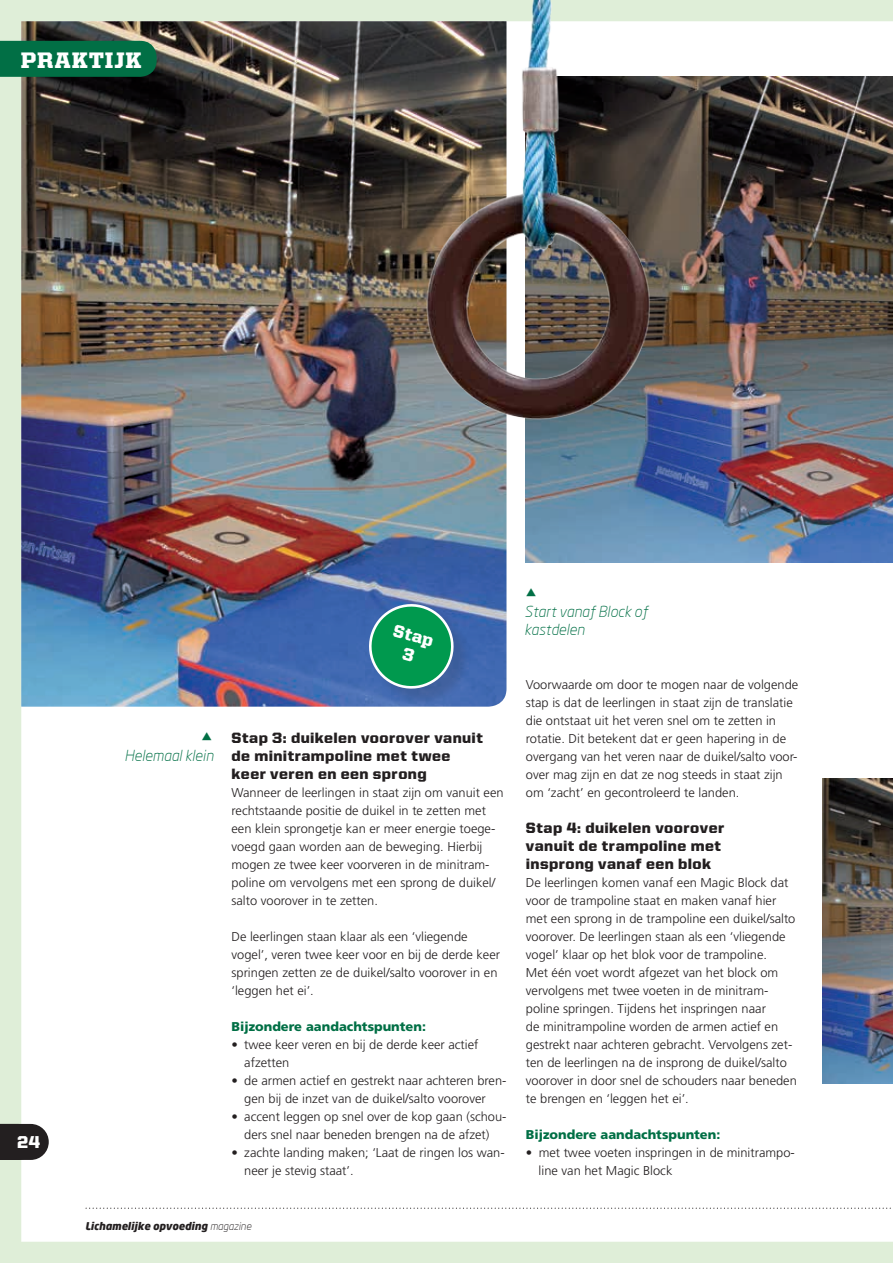
<style>
.page{position:relative;width:893px;height:1263px;background:#dfeed8}
.page>*{position:absolute;margin:0;border:0;box-sizing:border-box;transform-origin:0 0}
.t1{font:900 22.5px "United Serif Reg";letter-spacing:.035em;color:#fff}
.t2{font:900 17.7px "United Serif Reg";color:#fff;scale:.96 1}
.t3{font:900 17.25px "United Sans Reg";color:#fff}
.t4{font:900 15px/18px "United Sans Reg";letter-spacing:.025em;color:#231f20}
.t5{font:italic 300 15px "Neo Sans";color:#016f45}
.t6{font:300 12.75px/18px "Frutiger LT Std";color:#231f20}
.t7{font:900 12.75px "Frutiger LT Std";color:#016f45}
.t8{font:italic 900 10.5px "Neo Sans";color:#231f20}
.s1{font-weight:300}
</style>
<div class="page">
<div style="left:21px;top:21px;width:872px;height:1221px;background:#fff"></div>
<img style="left:21px;top:21px;width:485px;height:686px">
<div style="left:0;top:41px;width:157px;height:36px;background:#016f45"></div>
<div style="left:371px;top:606px;width:101px;height:101px;background:#231f20;opacity:.15"></div>
<img style="left:526px;top:77px;width:367px;height:486px">
<img style="left:822px;top:779px;width:71px;height:304px">
<img style="left:385px;top:0;width:307px;height:442px">
<svg style="left:0;top:1124px;width:49px;height:36px;background:#353132"></svg>
<svg style="left:85px;top:1207px;width:808px;height:2px;background:#e0e0e0"></svg>
<svg style="left:202px;top:732px;width:10px;height:8px"></svg>
<svg style="left:526px;top:588px;width:10px;height:8px"></svg>
<svg style="left:363px;top:598px;width:97px;height:94px;background:#2f8f7f"></svg>
<h1 class="t1" style="left:21px;top:48px;width:122px">PRAKTIJK</h1>
<h3 class="t3" style="left:17px;top:1133px;width:24px">24</h3>
<p class="t5" style="left:125px;top:746px;width:90px">Helemaal klein</p>
<p class="t5" style="left:524px;top:602px;width:125px">Start vanaf Block of</p>
<h2 class="t2" style="left:396px;top:621px;width:44px;rotate:15deg">Stap</h2>
<p class="t5" style="left:524px;top:620px;width:62px">kastdelen</p>
<p class="t4" style="left:232px;top:728px;width:253px">Stap 3: duikelen voorover vanuit de minitrampoline met twee keer veren en een sprong</p>
<p class="t6" style="left:232px;top:783px;width:274px">Wanneer de leerlingen in staat zijn om vanuit een rechtstaande positie de duikel in te zetten met een klein sprongetje kan er meer energie toege&shy;voegd gaan worden aan de beweging. Hierbij mogen ze twee keer voorveren in de minitram&shy;poline om vervolgens met een sprong de duikel/ salto voorover in te zetten.</p>
<p class="t6" style="left:232px;top:927px;width:270px">De leerlingen staan klaar als een ‘vliegende vogel’, veren twee keer voor en bij de derde keer springen zetten ze de duikel/salto voorover in en ‘leggen het ei’.</p>
<p class="t7" style="left:232px;top:1018px;width:196px">Bijzondere aandachtspunten:</p>
<p class="t6" style="left:244px;top:1035px;width:236px;text-indent:-13px">• twee keer veren en bij de derde keer actief afzetten</p>
<p class="t6" style="left:244px;top:1071px;width:264px;text-indent:-13px">• de armen actief en gestrekt naar achteren bren&shy;gen bij de inzet van de duikel/salto voorover</p>
<p class="t6" style="left:231px;top:1107px;width:276px;text-align:center">• accent leggen op snel over de kop gaan (schou&shy;ders snel naar beneden brengen na de afzet)</p>
<p class="t6" style="left:244px;top:1143px;width:262px;text-indent:-13px">• zachte landing maken; ‘Laat de ringen los wan&shy;neer je stevig staat’.</p>
<p class="t6" style="left:526px;top:675px;width:274px">Voorwaarde om door te mogen naar de volgende stap is dat de leerlingen in staat zijn de translatie die ontstaat uit het veren snel om te zetten in rotatie. Dit betekent dat er geen hapering in de overgang van het veren naar de duikel/salto voor&shy;over mag zijn en dat ze nog steeds in staat zijn om ‘zacht’ en gecontroleerd te landen.</p>
<p class="t4" style="left:526px;top:818px;width:200px">Stap 4: duikelen voorover vanuit de trampoline met insprong vanaf een blok</p>
<p class="t6" style="left:526px;top:873px;width:272px">De leerlingen komen vanaf een Magic Block dat voor de trampoline staat en maken vanaf hier met een sprong in de trampoline een duikel/salto voorover. De leerlingen staan als een ‘vliegende vogel’ klaar op het blok voor de trampoline.<br>Met één voet wordt afgezet van het block om vervolgens met twee voeten in de minitram&shy;poline springen. Tijdens het inspringen naar<br>de minitrampoline worden de armen actief en gestrekt naar achteren gebracht. Vervolgens zet&shy;ten de leerlingen na de insprong de duikel/salto voorover in door snel de schouders naar beneden te brengen en ‘leggen het ei’.</p>
<p class="t7" style="left:526px;top:1126px;width:196px">Bijzondere aandachtspunten:</p>
<p class="t6" style="left:539px;top:1143px;width:258px;text-indent:-13px">• met twee voeten inspringen in de minitrampo&shy;line van het Magic Block</p>
<p class="t8" style="left:85px;top:1219px;width:168px">Lichamelijke opvoeding <span class="s1">magazine</span></p>
</div>
